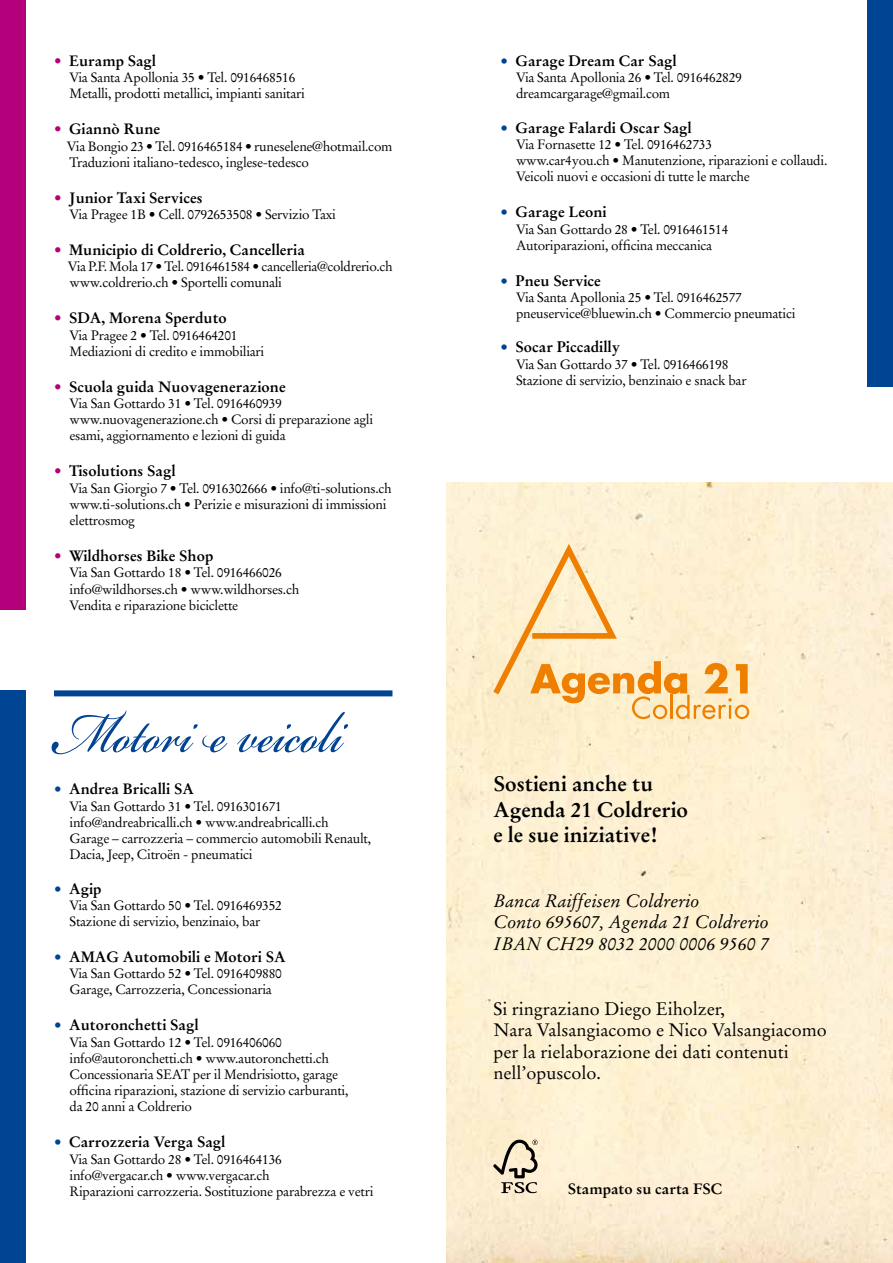
<style>
.page{position:relative;width:893px;height:1263px;background:#fff}
.page>*{position:absolute;margin:0;border:0;box-sizing:border-box;transform-origin:0 0}
.t1{font:90px "Bickham Script Pro";letter-spacing:.005em;color:#004393;scale:.8 1}
.t2{font:700 21px/25.2px "Stempel Garamond";color:#000}
.t3{font:18px/21.6px "Stempel Garamond";color:#000}
.t4{font:italic 18px/21.6px "Stempel Garamond";color:#000}
.t5{font:700 15px "Stempel Garamond";color:#000}
.t6{font:13.5px/16.2px "Stempel Garamond";letter-spacing:-.02em;color:#000}
.s1{font-weight:400;color:#b5007c}
.s2{color:#004494}
</style>
<div class="page">
<img style="left:446px;top:483px;width:447px;height:780px">
<div style="left:54px;top:690px;width:338px;height:6px;background:#004494"></div>
<div style="left:0;top:0;width:26px;height:610px;background:#b5007c"></div>
<div style="left:0;top:690px;width:26px;height:573px;background:#004494"></div>
<div style="left:867px;top:0;width:26px;height:387px;background:#004494"></div>
<svg style="left:493px;top:544px;width:256px;height:175px;background:#fae1b5"></svg>
<svg style="left:493px;top:1139px;width:45px;height:54px;background:#c3b7a0"></svg>
<p class="t5" style="left:54px;top:52px;width:104px"><span class="s1">•</span> Euramp Sagl</p>
<p class="t6" style="left:70px;top:70px;width:237px">Via Santa Apollonia 35 • Tel. 0916468516<br>Metalli, prodotti metallici, impianti sanitari</p>
<p class="t5" style="left:54px;top:120px;width:108px"><span class="s1">•</span> Giannò Rune</p>
<p class="t6" style="left:67px;top:138px;width:327px">Via Bongio 23 • Tel. 0916465184 • runeselene@hotmail.com<br>Traduzioni italiano-tedesco, inglese-tedesco</p>
<p class="t5" style="left:54px;top:188px;width:150px"><span class="s1">•</span> Junior Taxi Services</p>
<p class="t6" style="left:70px;top:206px;width:268px">Via Pragee 1B • Cell. 0792653508 • Servizio Taxi</p>
<p class="t5" style="left:54px;top:241px;width:252px"><span class="s1">•</span> Municipio di Coldrerio, Cancelleria</p>
<p class="t6" style="left:68px;top:259px;width:326px">Via P.F. Mola 17 • Tel. 0916461584 • cancelleria@coldrerio.ch www.coldrerio.ch • Sportelli comunali</p>
<p class="t5" style="left:54px;top:309px;width:174px"><span class="s1">•</span> SDA, Morena Sperduto</p>
<p class="t6" style="left:70px;top:327px;width:196px">Via Pragee 2 • Tel. 0916464201<br>Mediazioni di credito e immobiliari</p>
<p class="t5" style="left:54px;top:377px;width:233px"><span class="s1">•</span> Scuola guida Nuovagenerazione</p>
<p class="t6" style="left:70px;top:395px;width:305px">Via San Gottardo 31 • Tel. 0916460939 www.nuovagenerazione.ch • Corsi di preparazione agli esami, aggiornamento e lezioni di guida</p>
<p class="t5" style="left:54px;top:462px;width:123px"><span class="s1">•</span> Tisolutions Sagl</p>
<p class="t6" style="left:70px;top:480px;width:324px">Via San Giorgio 7 • Tel. 0916302666 • info@ti-solutions.ch www.ti-solutions.ch • Perizie e misurazioni di immissioni elettrosmog</p>
<p class="t5" style="left:54px;top:547px;width:161px"><span class="s1">•</span> Wildhorses Bike Shop</p>
<p class="t6" style="left:70px;top:565px;width:231px">Via San Gottardo 18 • Tel. 0916466026 info@wildhorses.ch • www.wildhorses.ch<br>Vendita e riparazione biciclette</p>
<h1 class="t1" style="left:54px;top:668px;width:362px">Motori e veicoli</h1>
<p class="t5" style="left:54px;top:780px;width:142px"><span class="s2">•</span> Andrea Bricalli SA</p>
<p class="t6" style="left:70px;top:798px;width:303px">Via San Gottardo 31 • Tel. 0916301671 info@andreabricalli.ch • www.andreabricalli.ch Garage – carrozzeria – commercio automobili Renault, Dacia, Jeep, Citroën - pneumatici</p>
<p class="t5" style="left:54px;top:879px;width:49px"><span class="s2">•</span> Agip</p>
<p class="t6" style="left:70px;top:897px;width:214px">Via San Gottardo 50 • Tel. 0916469352<br>Stazione di servizio, benzinaio, bar</p>
<p class="t5" style="left:54px;top:947px;width:233px"><span class="s2">•</span> AMAG Automobili e Motori SA</p>
<p class="t6" style="left:70px;top:965px;width:214px">Via San Gottardo 52 • Tel. 0916409880<br>Garage, Carrozzeria, Concessionaria</p>
<p class="t5" style="left:54px;top:1016px;width:146px"><span class="s2">•</span> Autoronchetti Sagl</p>
<p class="t6" style="left:70px;top:1034px;width:280px">Via San Gottardo 12 • Tel. 0916406060 info@autoronchetti.ch • www.autoronchetti.ch Concessionaria SEAT per il Mendrisiotto, garage officina riparazioni, stazione di servizio carburanti, da 20 anni a Coldrerio</p>
<p class="t5" style="left:54px;top:1133px;width:173px"><span class="s2">•</span> Carrozzeria Verga Sagl</p>
<p class="t6" style="left:70px;top:1151px;width:305px">Via San Gottardo 28 • Tel. 0916464136 info@vergacar.ch • www.vergacar.ch<br>Riparazioni carrozzeria. Sostituzione parabrezza e vetri</p>
<p class="t5" style="left:500px;top:52px;width:178px"><span class="s2">•</span> Garage Dream Car Sagl</p>
<p class="t6" style="left:516px;top:70px;width:227px">Via Santa Apollonia 26 • Tel. 0916462829 dreamcargarage@gmail.com</p>
<p class="t5" style="left:500px;top:118px;width:193px"><span class="s2">•</span> Garage Falardi Oscar Sagl</p>
<p class="t6" style="left:516px;top:136px;width:313px">Via Fornasette 12 • Tel. 0916462733<br>www.car4you.ch • Manutenzione, riparazioni e collaudi.<br>Veicoli nuovi e occasioni di tutte le marche</p>
<p class="t5" style="left:500px;top:203px;width:108px"><span class="s2">•</span> Garage Leoni</p>
<p class="t6" style="left:516px;top:221px;width:214px">Via San Gottardo 28 • Tel. 0916461514<br>Autoriparazioni, officina meccanica</p>
<p class="t5" style="left:500px;top:271px;width:102px"><span class="s2">•</span> Pneu Service</p>
<p class="t6" style="left:516px;top:289px;width:281px">Via Santa Apollonia 25 • Tel. 0916462577 pneuservice@bluewin.ch • Commercio pneumatici</p>
<p class="t5" style="left:500px;top:338px;width:121px"><span class="s2">•</span> Socar Piccadilly</p>
<p class="t6" style="left:516px;top:356px;width:232px">Via San Gottardo 37 • Tel. 0916466198<br>Stazione di servizio, benzinaio e snack bar</p>
<h2 class="t2" style="left:493px;top:771px;width:196px">Sostieni anche tu<br>Agenda 21 Coldrerio e le sue iniziative!</h2>
<h3 class="t4" style="left:493px;top:890px;width:277px">Banca Raiffeisen Coldrerio<br>Conto 695607, Agenda 21 Coldrerio<br>IBAN CH29 8032 2000 0006 9560 7</h3>
<h3 class="t3" style="left:493px;top:998px;width:335px">Si ringraziano Diego Eiholzer,<br>Nara Valsangiacomo e Nico Valsangiacomo per la rielaborazione dei dati contenuti nell’opuscolo.</h3>
<p class="t5" style="left:568px;top:1180px;width:156px">Stampato su carta FSC</p>
</div>
